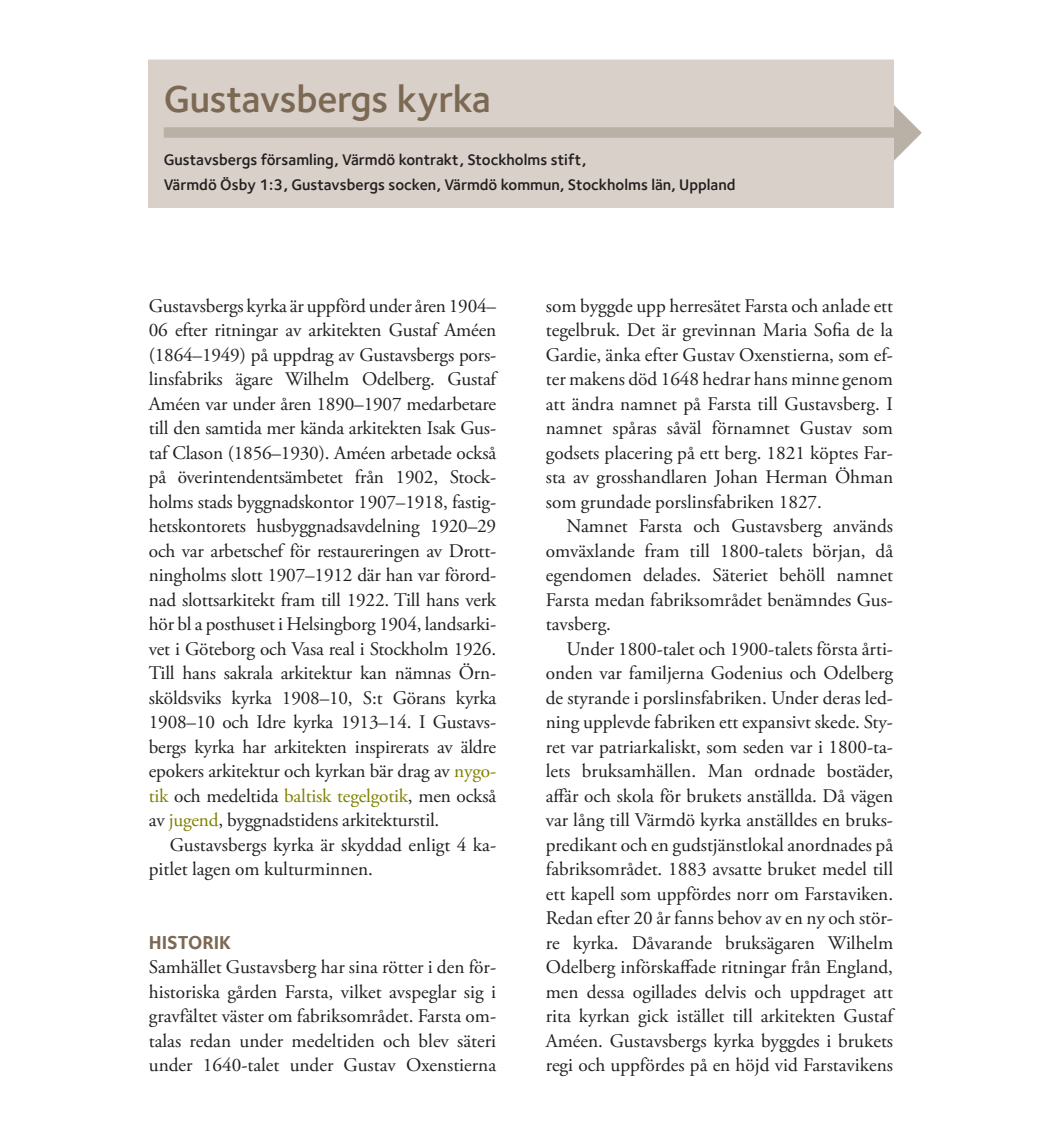
<style>
.page{position:relative;width:1042px;height:1141px;background:#fff}
.page>*{position:absolute;margin:0;border:0;box-sizing:border-box;transform-origin:0 0}
.Rubrik_1_Kyrknamn_Li{font:600 38.5px "Foundry Sterling";letter-spacing:-.01em;color:#7c6954}
.Bröd_utan_indrag{font:19.25px/24.5px "Adobe Garamond Pro";color:#231f20;text-align:justify}
.Bröd_med_indrag{font:19.25px/24.5px "Adobe Garamond Pro";color:#231f20;text-align:justify}
.Rubrik_2_VERSALER_FÄ{font:700 19.25px "Foundry Sterling";color:#7c6954}
.Ingress{font:600 15.75px "Foundry Sterling";color:#231f20}
.s1{color:#808000}
</style>
<div class="page">
<svg style="left:894px;top:105px;width:28px;height:56px"></svg>
<div style="left:148px;top:60px;width:746px;height:148px;background:#d8d0c9"></div>
<div style="left:164px;top:127px;width:744px;height:11px;background:#bab1a6"></div>
<p class="Rubrik_1_Kyrknamn_Li" style="left:164px;top:76px;width:328px">Gustavsbergs kyrka</p>
<p class="Ingress" style="left:164px;top:151px;width:424px">Gustavsbergs församling, Värmdö kontrakt, Stockholms stift,</p>
<p class="Ingress" style="left:164px;top:175px;width:573px">Värmdö Ösby 1:3, Gustavsbergs socken, Värmdö kommun, Stockholms län, Uppland</p>
<p class="Bröd_utan_indrag" style="left:149px;top:294px;width:349px">Gustavsbergs kyrka är uppförd under åren 1904– 06 efter ritningar av arkitekten Gustaf Améen (1864–1949) på uppdrag av Gustavsbergs pors&shy;linsfabriks ägare Wilhelm Odelberg. Gustaf Améen var under åren 1890–1907 medarbetare till den samtida mer kända arkitekten Isak Gus&shy;taf Clason (1856–1930). Améen arbetade också på överintendentsämbetet från 1902, Stock&shy;holms stads byggnadskontor 1907–1918, fastig&shy;hetskontorets husbyggnadsavdelning 1920–29 och var arbetschef för restaureringen av Drott&shy;ningholms slott 1907–1912 där han var förord&shy;nad slottsarkitekt fram till 1922. Till hans verk hör bl a posthuset i Helsingborg 1904, landsarki&shy;vet i Göteborg och Vasa real i Stockholm 1926.<br>Till hans sakrala arkitektur kan nämnas Örn&shy;sköldsviks kyrka 1908–10, S:t Görans kyrka 1908–10 och Idre kyrka 1913–14. I Gustavs&shy;bergs kyrka har arkitekten inspirerats av äldre epokers arkitektur och kyrkan bär drag av <span class="s1">nygo&shy;tik</span> och medeltida <span class="s1">baltisk tegelgotik</span>, men också av <span class="s1">jugend</span>, byggnadstidens arkitekturstil.</p>
<p class="Bröd_med_indrag" style="left:149px;top:833px;width:349px;text-indent:21px">Gustavsbergs kyrka är skyddad enligt 4 ka&shy;pitlet lagen om kulturminnen.</p>
<p class="Rubrik_2_VERSALER_FÄ" style="left:149px;top:931px;width:84px">HISTORIK</p>
<p class="Bröd_utan_indrag" style="left:149px;top:955px;width:349px">Samhället Gustavsberg har sina rötter i den för&shy;historiska gården Farsta, vilket avspeglar sig i gravfältet väster om fabriksområdet. Farsta om&shy;talas redan under medeltiden och blev säteri under 1640-talet under Gustav Oxenstierna</p>
<p class="Bröd_utan_indrag" style="left:546px;top:294px;width:349px">som byggde upp herresätet Farsta och anlade ett tegelbruk. Det är grevinnan Maria Sofia de la Gardie, änka efter Gustav Oxenstierna, som ef&shy;ter makens död 1648 hedrar hans minne genom att ändra namnet på Farsta till Gustavsberg. I namnet spåras såväl förnamnet Gustav som godsets placering på ett berg. 1821 köptes Far&shy;sta av grosshandlaren Johan Herman Öhman som grundade porslinsfabriken 1827.</p>
<p class="Bröd_med_indrag" style="left:546px;top:514px;width:349px;text-indent:21px">Namnet Farsta och Gustavsberg används omväxlande fram till 1800-talets början, då egendomen delades. Säteriet behöll namnet Farsta medan fabriksområdet benämndes Gus&shy;tavsberg.</p>
<p class="Bröd_med_indrag" style="left:546px;top:637px;width:349px;text-indent:21px">Under 1800-talet och 1900-talets första årti&shy;onden var familjerna Godenius och Odelberg de styrande i porslinsfabriken. Under deras led&shy;ning upplevde fabriken ett expansivt skede. Sty&shy;ret var patriarkaliskt, som seden var i 1800-ta&shy;lets bruksamhällen. Man ordnade bostäder, affär och skola för brukets anställda. Då vägen var lång till Värmdö kyrka anställdes en bruks&shy;predikant och en gudstjänstlokal anordnades på fabriksområdet. 1883 avsatte bruket medel till ett kapell som uppfördes norr om Farstaviken.<br>Redan efter 20 år fanns behov av en ny och stör&shy;re kyrka. Dåvarande bruksägaren Wilhelm Odelberg införskaffade ritningar från England, men dessa ogillades delvis och uppdraget att rita kyrkan gick istället till arkitekten Gustaf Améen. Gustavsbergs kyrka byggdes i brukets regi och uppfördes på en höjd vid Farstavikens</p>
</div>
